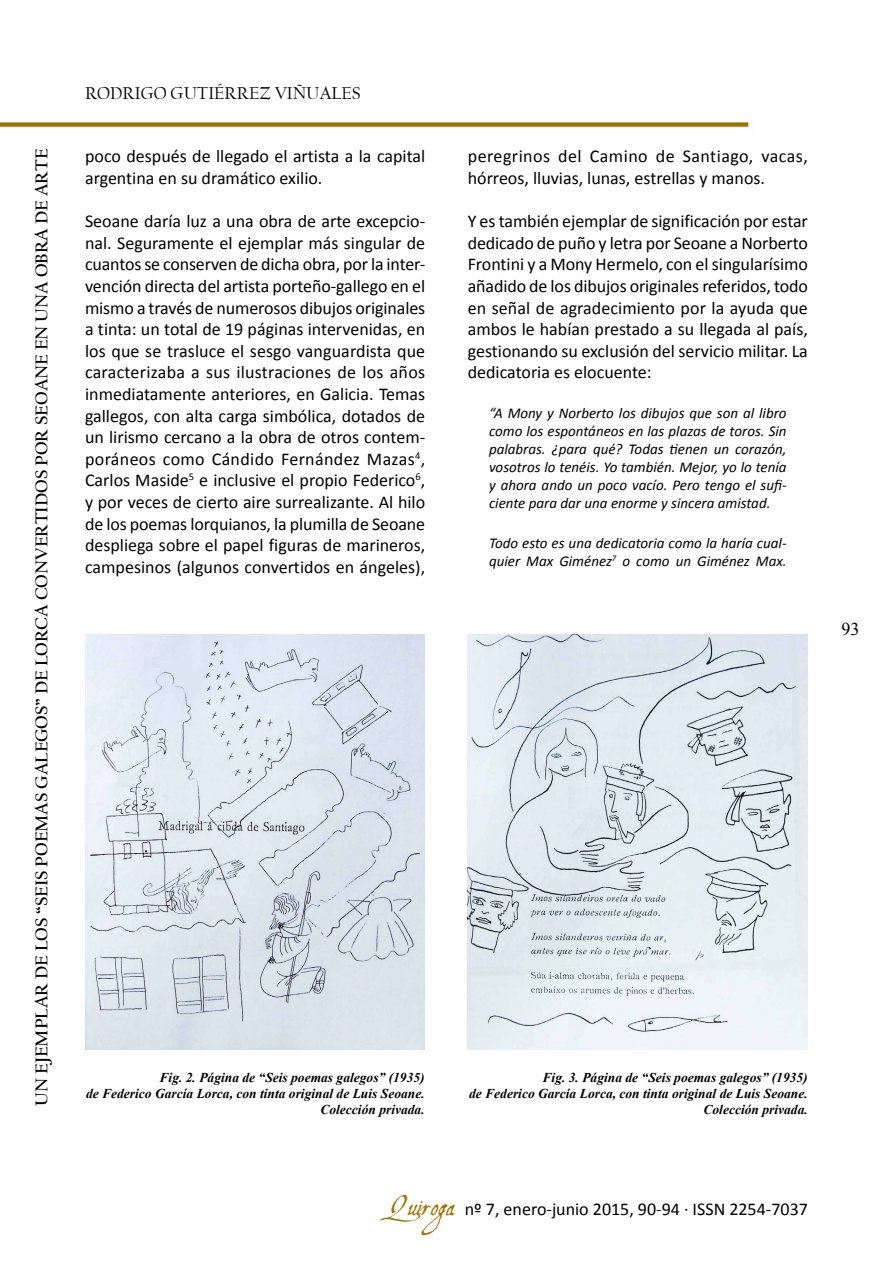
<style>
.page{position:relative;width:893px;height:1263px;background:#fff}
.page>*{position:absolute;margin:0;border:0;box-sizing:border-box;transform-origin:0 0}
.cuerpo_de_texto{font:18px/21.6px "Calibri";color:#000}
.t1{font:700 18px "Californian FB";color:#000}
.t2{font:18px "Californian FB";color:#000}
.t3{font:18px "Times New Roman";color:#000}
.destacado{font:italic 15px/18px "Calibri";color:#000;text-align:justify}
.pie_de_foto{font:italic 700 13.5px/16.2px "Times New Roman";color:#000;text-align:right}
.s1{font-family:"Aquiline";font-size:27px;color:#9b7305}
</style>
<div class="page">
<img style="left:0;top:122px;width:749px;height:6px">
<img style="left:86px;top:635px;width:338px;height:415px">
<img style="left:468px;top:635px;width:340px;height:415px">
<p class="t1" style="left:31px;top:1106px;width:958px;rotate:-90deg">Un Ejemplar De Los “seis Poemas Galegos” De Lorca Convertidos Por Seoane En Una Obra De Arte</p>
<p class="t2" style="left:85px;top:83px;width:152px">RODRIGO GUTIÉRRE</p>
<p class="t2" style="left:259px;top:83px;width:92px">Z VIÑUALES</p>
<p class="cuerpo_de_texto" style="left:85px;top:145px;width:342px">poco después de llegado el artista a la capital argentina en su dramático exilio.</p>
<p class="cuerpo_de_texto" style="left:85px;top:209px;width:342px;text-align:justify">Seoane daría luz a una obra de arte excepcio&shy;nal. Seguramente el ejemplar más singular de cuantos se conserven de dicha obra, por la inter&shy;vención directa del artista porteño-gallego en el mismo a través de numerosos dibujos originales a tinta: un total de 19 páginas intervenidas, en los que se trasluce el sesgo vanguardista que caracterizaba a sus ilustraciones de los años inmediatamente anteriores, en Galicia. Temas gallegos, con alta carga simbólica, dotados de un lirismo cercano a la obra de otros contem&shy;poráneos como Cándido Fernández Mazas<sup>4</sup>, Carlos Maside<sup>5</sup> e inclusive el propio Federico<sup>6</sup>, y por veces de cierto aire surrealizante. Al hilo de los poemas lorquianos, la plumilla de Seoane despliega sobre el papel figuras de marineros, campesinos (algunos convertidos en ángeles),</p>
<p class="cuerpo_de_texto" style="left:468px;top:145px;width:342px">peregrinos del Camino de Santiago, vacas, hórreos, lluvias, lunas, estrellas y manos.</p>
<p class="cuerpo_de_texto" style="left:468px;top:210px;width:342px;text-align:justify">Y es también ejemplar de significación por estar dedicado de puño y letra por Seoane a Norberto Frontini y a Mony Hermelo, con el singularísimo añadido de los dibujos originales referidos, todo en señal de agradecimiento por la ayuda que ambos le habían prestado a su llegada al país, gestionando su exclusión del servicio militar. La dedicatoria es elocuente:</p>
<p class="destacado" style="left:489px;top:403px;width:299px">“A Mony y Norberto los dibujos que son al libro como los espontáneos en las plazas de toros. Sin palabras. ¿para qué? Todas tienen un corazón, vosotros lo tenéis. Yo también. Mejor, yo lo tenía y ahora ando un poco vacío. Pero tengo el sufi&shy;ciente para dar una enorme y sincera amistad.</p>
<p class="destacado" style="left:489px;top:533px;width:299px">Todo esto es una dedicatoria como la haría cual&shy;quier Max Giménez<sup>7</sup> o como un Giménez Max.</p>
<p class="pie_de_foto" style="left:86px;top:1069px;width:340px">Fig. 2. Página de “Seis poemas galegos” (1935)<br>de Federico García Lorca, con tinta original de Luis Seoane.<br>Colección privada.</p>
<p class="pie_de_foto" style="left:469px;top:1069px;width:340px">Fig. 3. Página de “Seis poemas galegos” (1935)<br>de Federico García Lorca, con tinta original de Luis Seoane.<br>Colección privada.</p>
<p class="cuerpo_de_texto" style="left:389px;top:1197px;width:421px"><span class="s1">Quiroga</span> nº 7, enero-junio 2015, 90-94 · ISSN 2254-7037</p>
<p class="t3" style="left:841px;top:616px;width:19px">93</p>
</div>
